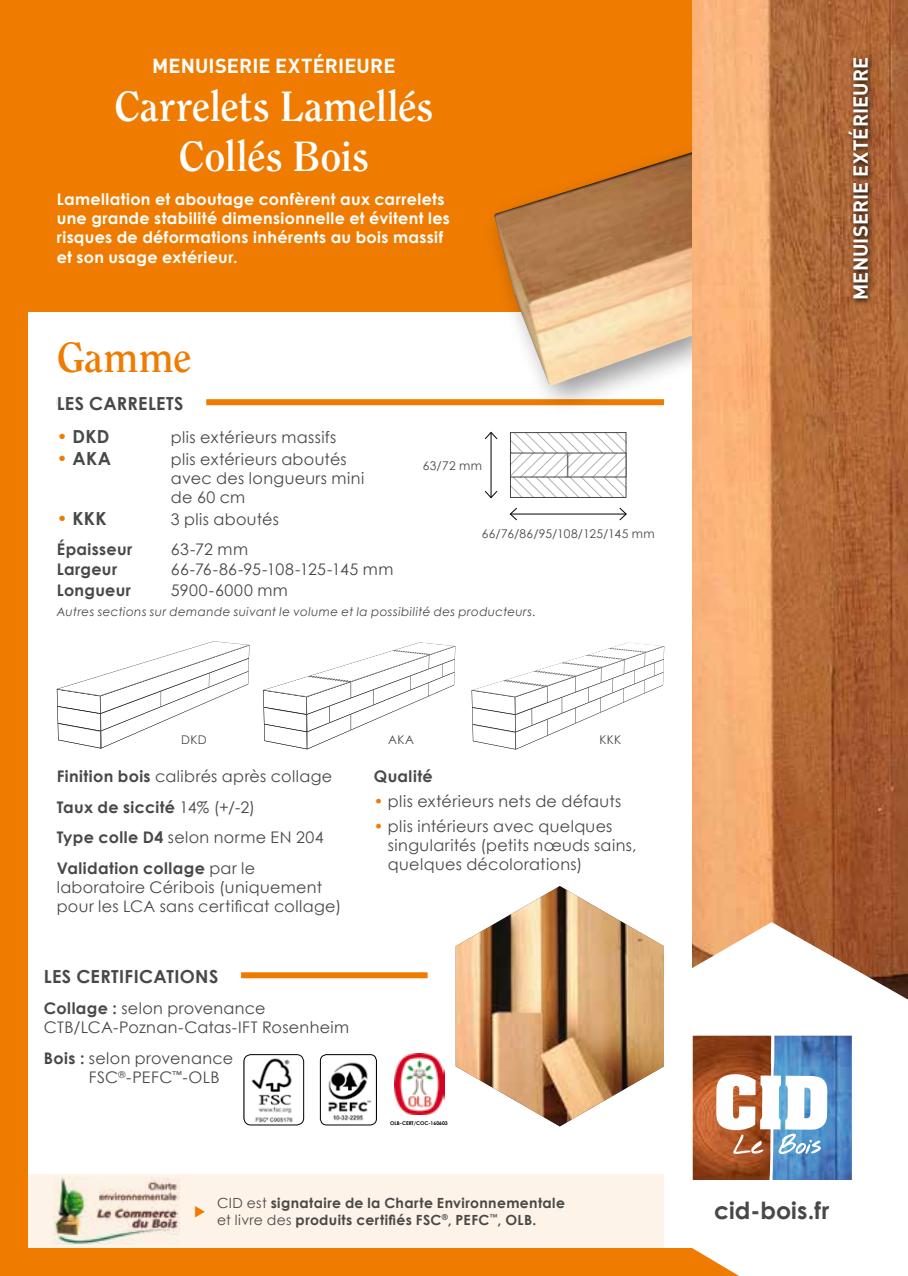
<style>
.page{position:relative;width:908px;height:1276px;background:#fff}
.page>*{position:absolute;margin:0;border:0;box-sizing:border-box;transform-origin:0 0}
.t1{font:700 42px/50.4px "Clearface Std";letter-spacing:-.005em;color:#fff;text-align:center}
.t2{font:700 42px "Clearface Std";letter-spacing:-.005em;color:#ef7c00}
.t3{font:700 23.6px "Century Gothic";letter-spacing:.005em;color:#484847}
.t4{font:700 20px "DIN";letter-spacing:.01em;color:#fff}
.t5{font:700 18px "Century Gothic";letter-spacing:.02em;color:#484847}
.t6{font:16px/19.2px "Century Gothic";letter-spacing:.02em;color:#484847}
.t7{font:700 16px/19.2px "Century Gothic";letter-spacing:.02em;color:#fff}
.t8{font:700 16px/30.6px "Century Gothic";letter-spacing:.02em;color:#484847}
.t9{font:700 14px/16.8px "Century Gothic";letter-spacing:.025em;color:#484847}
.t10{font:italic 12px "Century Gothic";letter-spacing:.03em;color:#484847}
.t11{font:12px "Century Gothic";letter-spacing:.03em;color:#484847}
.t12{font:700 5.2px "Century Gothic";color:#000}
.s1{color:#ef7c00}
.s2{font-weight:400}
.s3{font-weight:700}
.s4{font-weight:700;color:#ef7c00}
</style>
<div class="page">
<div style="left:0;top:0;width:907px;height:1276px;background:#ef7c00"></div>
<div style="left:28px;top:312px;width:851px;height:935px;background:#fff"></div>
<div style="left:57px;top:399px;width:606px;height:6px;background:#ef7c00"></div>
<div style="left:57px;top:396px;width:149px;height:12px;background:#fff"></div>
<div style="left:44px;top:972px;width:383px;height:6px;background:#ef7c00"></div>
<div style="left:44px;top:969px;width:197px;height:12px;background:#fff"></div>
<div style="left:483px;top:141px;width:241px;height:275px;background:#000;opacity:.4"></div>
<img style="left:494px;top:152px;width:198px;height:234px">
<img style="left:692px;top:0;width:215px;height:922px">
<svg style="left:626px;top:922px;width:281px;height:354px"></svg>
<img style="left:455px;top:886px;width:208px;height:240px">
<svg style="left:843px;top:54px;width:31px;height:251px;background:#89512c"></svg>
<div style="left:689px;top:1032px;width:166px;height:151px;background:#fff"></div>
<img style="left:692px;top:1035px;width:80px;height:145px">
<svg style="left:772px;top:1035px;width:79px;height:145px;background:#4f85c0"></svg>
<svg style="left:715px;top:1074px;width:112px;height:79px"></svg>
<div style="left:509px;top:432px;width:117px;height:66px;border:1px solid #484847"></div>
<hr style="left:510px;top:514px;width:116px;height:1px;background:#000">
<svg style="left:509px;top:507px;width:8px;height:14px"></svg>
<svg style="left:618px;top:507px;width:8px;height:14px"></svg>
<hr style="left:490px;top:432px;width:1px;height:65px;background:#000">
<svg style="left:484px;top:432px;width:13px;height:7px"></svg>
<svg style="left:484px;top:490px;width:13px;height:8px"></svg>
<svg style="left:510px;top:432px;width:115px;height:65px"></svg>
<svg style="left:57px;top:641px;width:192px;height:107px"></svg>
<svg style="left:263px;top:642px;width:192px;height:107px"></svg>
<svg style="left:471px;top:642px;width:193px;height:107px"></svg>
<div style="left:28px;top:1174px;width:635px;height:73px;background:#fef3e8"></div>
<img style="left:54px;top:1177px;width:125px;height:67px">
<img style="left:320px;top:1054px;width:56px;height:71px">
<div style="left:320px;top:1054px;width:57px;height:71px;border:1px solid #000;border-radius:6px"></div>
<img style="left:394px;top:1053px;width:50px;height:62px">
<img style="left:244px;top:1054px;width:59px;height:71px">
<div style="left:243px;top:1054px;width:61px;height:71px;border:1px solid #000;border-radius:7px"></div>
<p class="t4" style="left:152px;top:53px;width:245px">MENUISERIE EXTÉRIEURE</p>
<h1 class="t1" style="left:114px;top:81px;width:320px">Carrelets Lamellés<br>Collés Bois</h1>
<p class="t7" style="left:57px;top:189px;width:394px">Lamellation et aboutage confèrent aux carrelets une grande stabilité dimensionnelle et évitent les risques de déformations inhérents au bois massif et son usage extérieur.</p>
<h1 class="t2" style="left:57px;top:332px;width:136px">Gamme</h1>
<p class="t5" style="left:57px;top:392px;width:128px">LES CARRELETS</p>
<p class="t5" style="left:57px;top:425px;width:54px"><span class="s1">•</span> DKD</p>
<p class="t6" style="left:171px;top:428px;width:167px">plis extérieurs massifs</p>
<p class="t5" style="left:57px;top:447px;width:56px"><span class="s1">•</span> AKA</p>
<p class="t6" style="left:171px;top:449px;width:195px">plis extérieurs aboutés avec des longueurs mini de 60 cm</p>
<p class="t5" style="left:57px;top:507px;width:51px"><span class="s1">•</span> KKK</p>
<p class="t6" style="left:171px;top:509px;width:110px">3 plis aboutés</p>
<p class="t8" style="left:57px;top:534px;width:77px">Épaisseur</p>
<p class="t6" style="left:171px;top:540px;width:79px">63-72 mm</p>
<p class="t8" style="left:57px;top:553px;width:62px">Largeur</p>
<p class="t6" style="left:171px;top:559px;width:224px">66-76-86-95-108-125-145 mm</p>
<p class="t8" style="left:57px;top:575px;width:76px">Longueur</p>
<p class="t6" style="left:171px;top:580px;width:118px">5900-6000 mm</p>
<p class="t10" style="left:57px;top:604px;width:480px">Autres sections sur demande suivant le volume et la possibilité des producteurs.</p>
<p class="t11" style="left:422px;top:458px;width:61px">63/72 mm</p>
<p class="t11" style="left:481px;top:526px;width:174px">66/76/86/95/108/125/145 mm</p>
<p class="t11" style="left:181px;top:732px;width:27px">DKD</p>
<p class="t11" style="left:388px;top:732px;width:27px">AKA</p>
<p class="t11" style="left:599px;top:732px;width:24px">KKK</p>
<p class="t8" style="left:57px;top:761px;width:277px">Finition bois <span class="s2">calibrés après collage<br></span>Taux de siccité <span class="s2">14% (+/-2)<br></span>Type colle D4 <span class="s2">selon norme EN 204<br></span>Validation collage <span class="s2">par le</span></p>
<p class="t6" style="left:57px;top:877px;width:286px">laboratoire Céribois (uniquement pour les LCA sans certificat collage)</p>
<p class="t5" style="left:44px;top:965px;width:176px">LES CERTIFICATIONS</p>
<p class="t6" style="left:44px;top:998px;width:307px"><span class="s3">Collage :</span> selon provenance<br>CTB/LCA-Poznan-Catas-IFT Rosenheim</p>
<p class="t6" style="left:89px;top:1048px;width:146px;text-indent:-45px"><span class="s3">Bois :</span> selon provenance<br>FSC<sup>®</sup>-PEFC<sup>™</sup>-OLB</p>
<p class="t8" style="left:373px;top:761px;width:60px">Qualité</p>
<p class="t6" style="left:373px;top:791px;width:249px"><span class="s4">•</span> plis extérieurs nets de défauts</p>
<p class="t6" style="left:388px;top:816px;width:250px;text-indent:-14px"><span class="s1">•</span> plis intérieurs avec quelques singularités (petits nœuds sains, quelques décolorations)</p>
<p class="t12" style="left:390px;top:1119px;width:59px">OLB-CERT/COC-160603</p>
<p class="t9" style="left:217px;top:1194px;width:349px"><span class="s2">CID est</span> signataire de la Charte Environnementale <span class="s2">et livre des</span> produits certifiés FSC<sup>®</sup>, PEFC<sup>™</sup>, OLB.</p>
<p class="t4" style="left:847px;top:300px;width:245px;rotate:-90deg">MENUISERIE EXTÉRIEURE</p>
<h2 class="t3" style="left:714px;top:1195px;width:117px">cid-bois.fr</h2>
</div>
